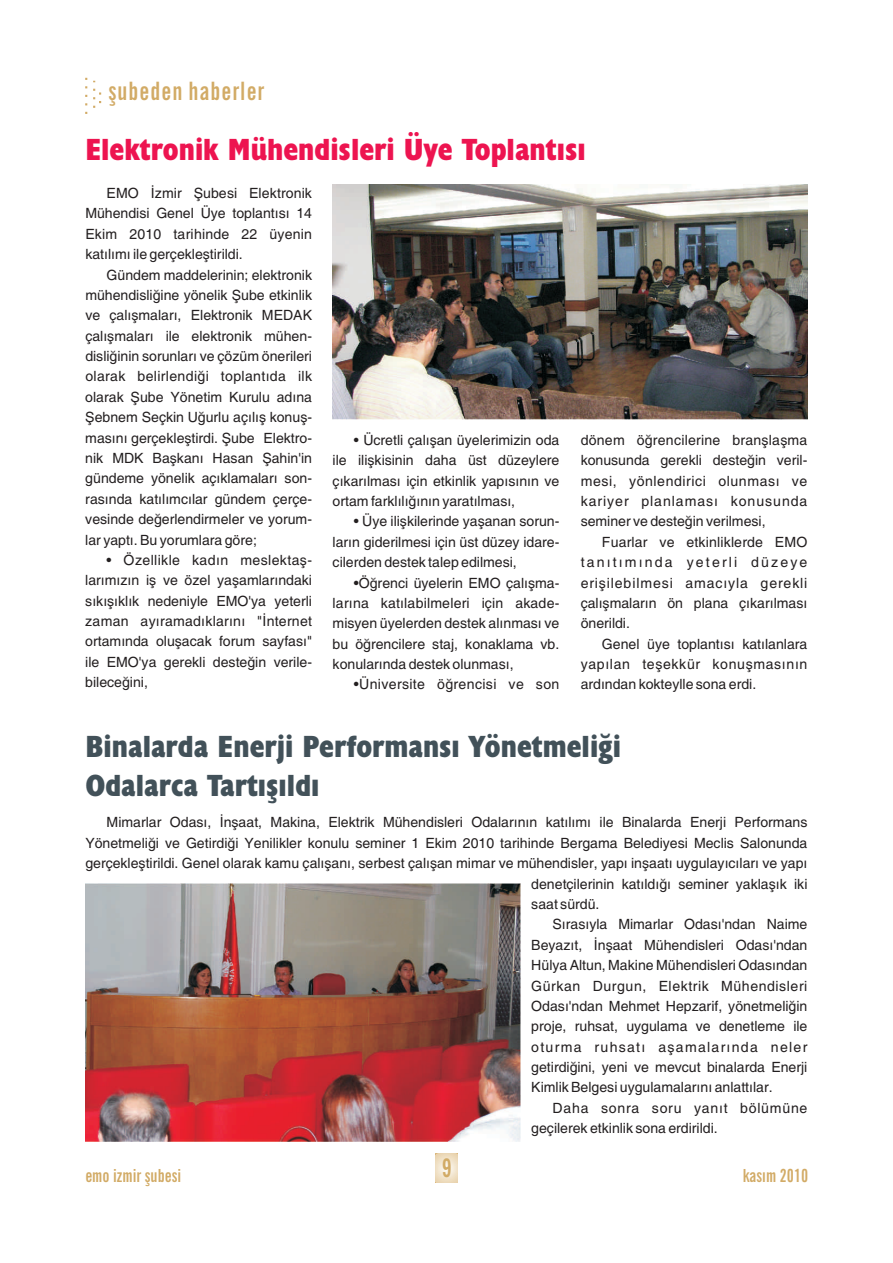
<style>
.page{position:relative;width:893px;height:1263px;background:#fff}
.page>*{position:absolute;margin:0;border:0;box-sizing:border-box;transform-origin:0 0}
.t1{font:700 condensed 30.9px/38.8px "Humanist 521 BT Xtra";color:#425159}
.t2{font:700 condensed 30.9px "Humanist 521 BT Xtra";color:#ed1450}
.t3{font:700 condensed 25.5px "News Gothic BT";color:#d2ab66;scale:.88 1}
.t4{font:700 extra-condensed 25.35px "News Gothic BT";letter-spacing:.045em;color:#d2ab66}
.t5{font:700 extra-condensed 18px "News Gothic BT";color:#d2ab66}
.t6{font:14.1px/20.4px "Helvetica";color:#231f20;text-align:justify}
.t7{font:14.1px "Helvetica";letter-spacing:.04em;color:#231f20}
.t8{font:14.1px "Helvetica";letter-spacing:.09em;color:#231f20}
.t9{font:14.1px "Helvetica";letter-spacing:.055em;color:#231f20}
.t10{font:14.1px "Helvetica";letter-spacing:.025em;color:#231f20}
</style>
<div class="page">
<svg style="left:85px;top:77px;width:2px;height:37px"></svg>
<svg style="left:93px;top:81px;width:8px;height:27px"></svg>
<svg style="left:436px;top:1154px;width:21px;height:28px"></svg>
<img style="left:333px;top:184px;width:474px;height:235px">
<img style="left:85px;top:883px;width:435px;height:258px">
<h3 class="t4" style="left:108px;top:81px;width:157px">şubeden haberler</h3>
<h1 class="t2" style="left:85px;top:137px;width:502px">Elektronik Mühendisleri Üye Toplantısı</h1>
<p class="t6" style="left:85px;top:184px;width:228px;text-indent:21px">EMO İzmir Şubesi Elektronik Mühendisi Genel Üye toplantısı 14<br>Ekim 2010 tarihinde 22 üyenin katılımı ile gerçekleştirildi.</p>
<p class="t6" style="left:85px;top:266px;width:228px;text-indent:21px">Gündem maddelerinin; elektronik mühendisliğine yönelik Şube etkinlik ve çalışmaları, Elektronik MEDAK çalışmaları ile elektronik mühen&shy;disliğinin sorunları ve çözüm önerileri olarak belirlendiği toplantıda ilk olarak Şube Yönetim Kurulu adına Şebnem Seçkin Uğurlu açılış konuş&shy;masını gerçekleştirdi. Şube Elektro&shy;nik MDK Başkanı Hasan Şahin'in gündeme yönelik açıklamaları son&shy;rasında katılımcılar gündem çerçe&shy;vesinde değerlendirmeler ve yorum&shy;lar yaptı. Bu yorumlara göre;</p>
<p class="t6" style="left:85px;top:551px;width:228px;text-indent:21px">• Özellikle kadın meslektaş&shy;larımızın iş ve özel yaşamlarındaki sıkışıklık nedeniyle EMO'ya yeterli zaman ayıramadıklarını "İnternet ortamında oluşacak forum sayfası" ile EMO'ya gerekli desteğin verile&shy;bileceğini,</p>
<p class="t6" style="left:333px;top:431px;width:228px;text-indent:21px">• Ücretli çalışan üyelerimizin oda ile ilişkisinin daha üst düzeylere çıkarılması için etkinlik yapısının ve ortam farklılığının yaratılması,</p>
<p class="t6" style="left:333px;top:512px;width:228px;text-indent:21px">• Üye ilişkilerinde yaşanan sorun&shy;ların giderilmesi için üst düzey idare&shy;cilerden destek talep edilmesi,</p>
<p class="t6" style="left:333px;top:574px;width:228px;text-indent:21px">•Öğrenci üyelerin EMO çalışma&shy;larına katılabilmeleri için akade&shy;misyen üyelerden destek alınması ve bu öğrencilere staj, konaklama vb. konularında destek olunması,</p>
<p class="t10" style="left:354px;top:679px;width:207px">•Üniversite öğrencisi ve son</p>
<p class="t6" style="left:581px;top:431px;width:228px">dönem öğrencilerine branşlaşma konusunda gerekli desteğin veril&shy;mesi, yönlendirici olunması ve kariyer planlaması konusunda seminer ve desteğin verilmesi,</p>
<p class="t6" style="left:581px;top:533px;width:228px;text-indent:21px">Fuarlar ve etkinliklerde EMO tanıtımında yeterli düzeye erişilebilmesi amacıyla gerekli çalışmaların ön plana çıkarılması önerildi.</p>
<p class="t6" style="left:581px;top:635px;width:228px;text-indent:21px">Genel üye toplantısı katılanlara yapılan teşekkür konuşmasının ardından kokteylle sona erdi.</p>
<h1 class="t1" style="left:85px;top:729px;width:537px">Binalarda Enerji Performansı Yönetmeliği<br>Odalarca Tartışıldı</h1>
<p class="t6" style="left:107px;top:813px;width:702px">Mimarlar Odası, İnşaat, Makina, Elektrik Mühendisleri Odalarının katılımı ile Binalarda Enerji Performans</p>
<p class="t6" style="left:85px;top:834px;width:724px">Yönetmeliği ve Getirdiği Yenilikler konulu seminer 1 Ekim 2010 tarihinde Bergama Belediyesi Meclis Salonunda</p>
<p class="t6" style="left:85px;top:854px;width:724px">gerçekleştirildi. Genel olarak kamu çalışanı, serbest çalışan mimar ve mühendisler, yapı inşaatı uygulayıcıları ve yapı</p>
<p class="t6" style="left:531px;top:875px;width:278px">denetçilerinin katıldığı seminer yaklaşık iki</p>
<p class="t6" style="left:531px;top:895px;width:70px">saat sürdü.</p>
<p class="t6" style="left:553px;top:915px;width:256px">Sırasıyla Mimarlar Odası'ndan Naime</p>
<p class="t6" style="left:531px;top:936px;width:278px">Beyazıt, İnşaat Mühendisleri Odası'ndan</p>
<p class="t6" style="left:531px;top:956px;width:278px">Hülya Altun, Makine Mühendisleri Odasından</p>
<p class="t7" style="left:531px;top:980px;width:278px">Gürkan Durgun, Elektrik Mühendisleri</p>
<p class="t6" style="left:531px;top:997px;width:278px">Odası'ndan Mehmet Hepzarif, yönetmeliğin</p>
<p class="t6" style="left:531px;top:1017px;width:278px">proje, ruhsat, uygulama ve denetleme ile</p>
<p class="t8" style="left:531px;top:1041px;width:278px">oturma ruhsatı aşamalarında neler</p>
<p class="t6" style="left:531px;top:1058px;width:278px">getirdiğini, yeni ve mevcut binalarda Enerji</p>
<p class="t6" style="left:531px;top:1078px;width:243px">Kimlik Belgesi uygulamalarını anlattılar.</p>
<p class="t9" style="left:552px;top:1102px;width:256px">Daha sonra soru yanıt bölümüne</p>
<p class="t6" style="left:531px;top:1119px;width:188px">geçilerek etkinlik sona erdirildi.</p>
<p class="t5" style="left:85px;top:1168px;width:97px">emo izmir şubesi</p>
<h2 class="t3" style="left:442px;top:1158px;width:12px">9</h2>
<p class="t5" style="left:743px;top:1168px;width:67px">kasım 2010</p>
</div>
